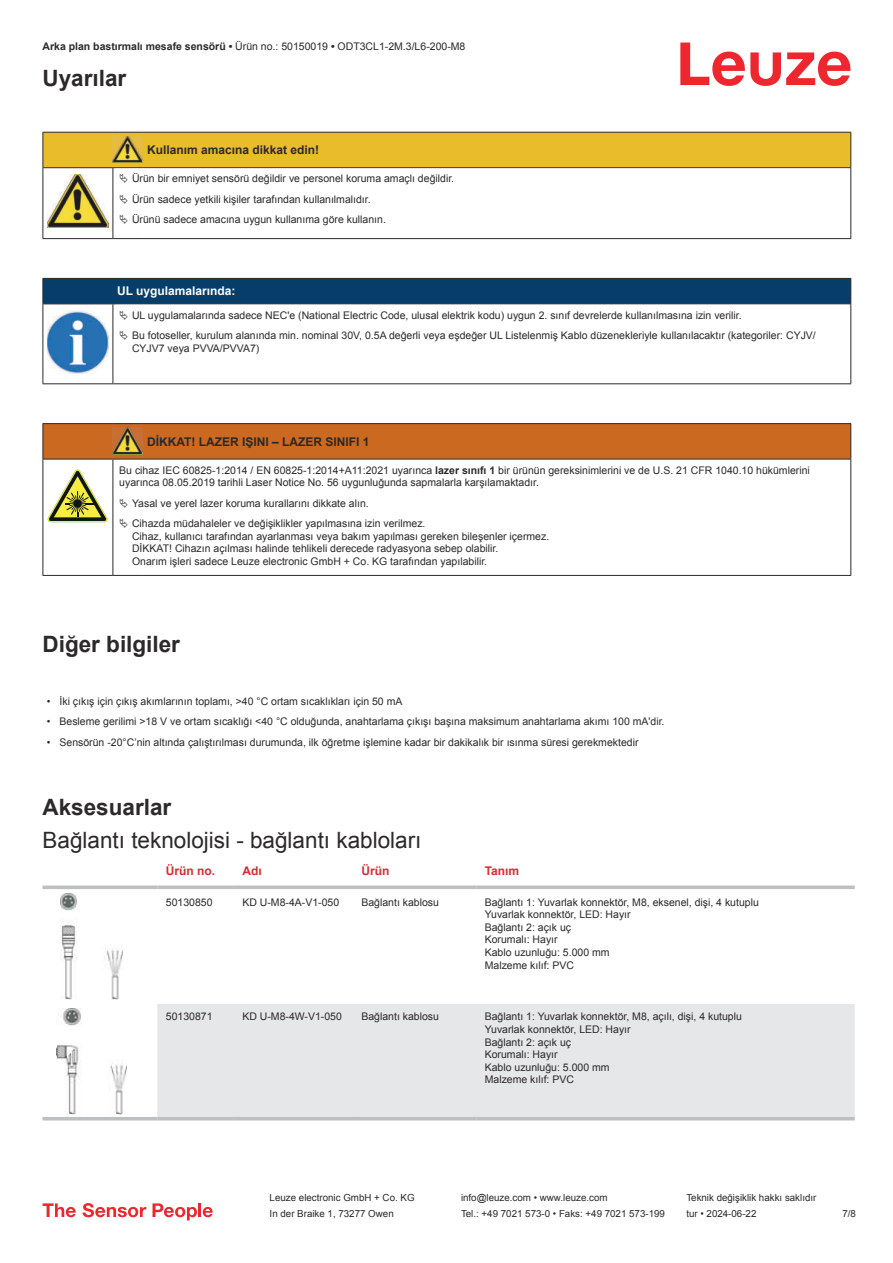
<style>
.page{position:relative;width:893px;height:1263px;background:#fff}
.page>*{position:absolute;margin:0;border:0;box-sizing:border-box;transform-origin:0 0}
.t1{font:22.5px "Arial";color:#2b292a}
.t2{font:700 22.5px "Arial";color:#2b292a}
.t3{font:700 12px "Arial";color:#2b292a}
.t4{font:700 12px "Arial";color:#db2a30}
.t5{font:700 12px "Arial";color:#fff}
.t6{font:10.5px/12.6px "Arial";color:#2b292a}
.t7{font:9.75px "Arial";color:#2b292a}
.s1{font-weight:700}
</style>
<div class="page">
<svg style="left:680px;top:43px;width:170px;height:43px"></svg>
<div style="left:157px;top:1004px;width:698px;height:113px;background:#e6e7e9"></div>
<svg style="left:43px;top:885px;width:114px;height:4px"></svg>
<svg style="left:157px;top:885px;width:77px;height:4px"></svg>
<svg style="left:234px;top:885px;width:119px;height:4px"></svg>
<svg style="left:353px;top:885px;width:123px;height:4px"></svg>
<svg style="left:476px;top:885px;width:379px;height:4px;background:#c5c7c9"></svg>
<hr style="left:43px;top:1117px;width:114px;height:3px;background:#bdbfc1">
<hr style="left:157px;top:1117px;width:77px;height:3px;background:#bdbfc1">
<hr style="left:234px;top:1117px;width:119px;height:3px;background:#bdbfc1">
<hr style="left:353px;top:1117px;width:123px;height:3px;background:#bdbfc1">
<hr style="left:476px;top:1117px;width:379px;height:3px;background:#bdbfc1">
<img style="left:60px;top:893px;width:63px;height:107px">
<img style="left:56px;top:1008px;width:70px;height:106px">
<svg style="left:43px;top:1203px;width:33px;height:14px"></svg>
<svg style="left:83px;top:1203px;width:63px;height:14px"></svg>
<svg style="left:153px;top:1203px;width:44px;height:17px"></svg>
<hr style="left:198px;top:1203px;width:3px;height:14px;background:#ed272d">
<svg style="left:203px;top:1207px;width:10px;height:10px"></svg>
<hr style="left:43px;top:238px;width:70px;height:1px;background:#2b292a">
<hr style="left:113px;top:238px;width:30px;height:1px;background:#2b292a">
<hr style="left:143px;top:238px;width:708px;height:1px;background:#2b292a">
<hr style="left:43px;top:304px;width:1px;height:75px;background:#2b292a">
<hr style="left:113px;top:304px;width:1px;height:75px;background:#2b292a">
<hr style="left:850px;top:304px;width:1px;height:75px;background:#2b292a">
<hr style="left:43px;top:383px;width:70px;height:1px;background:#2b292a">
<hr style="left:113px;top:383px;width:738px;height:1px;background:#2b292a">
<img style="left:47px;top:358px;width:58px;height:15px">
<div style="left:44px;top:424px;width:806px;height:35px;background:#ca691f"></div>
<svg style="left:44px;top:460px;width:806px;height:115px"></svg>
<hr style="left:43px;top:423px;width:70px;height:1px;background:#2b292a">
<hr style="left:43px;top:424px;width:1px;height:35px;background:#2b292a">
<hr style="left:43px;top:459px;width:70px;height:1px;background:#2b292a">
<hr style="left:113px;top:423px;width:30px;height:1px;background:#2b292a">
<hr style="left:113px;top:459px;width:30px;height:1px;background:#2b292a">
<hr style="left:143px;top:423px;width:708px;height:1px;background:#2b292a">
<hr style="left:850px;top:424px;width:1px;height:35px;background:#2b292a">
<hr style="left:143px;top:459px;width:708px;height:1px;background:#2b292a">
<hr style="left:43px;top:459px;width:1px;height:112px;background:#2b292a">
<hr style="left:113px;top:459px;width:1px;height:112px;background:#2b292a">
<hr style="left:850px;top:459px;width:1px;height:112px;background:#2b292a">
<hr style="left:43px;top:575px;width:70px;height:1px;background:#2b292a">
<hr style="left:113px;top:575px;width:30px;height:1px;background:#2b292a">
<hr style="left:143px;top:575px;width:708px;height:1px;background:#2b292a">
<img style="left:113px;top:428px;width:30px;height:26px">
<svg style="left:47px;top:470px;width:60px;height:52px"></svg>
<svg style="left:115px;top:460px;width:734px;height:111px"></svg>
<svg style="left:43px;top:132px;width:808px;height:106px"></svg>
<svg style="left:43px;top:278px;width:808px;height:80px"></svg>
<svg style="left:120px;top:498px;width:8px;height:10px"></svg>
<svg style="left:120px;top:519px;width:8px;height:9px"></svg>
<p class="t6" style="left:43px;top:41px;width:424px"><span class="s1">Arka plan bastırmalı mesafe sensörü •</span> Ürün no.: 50150019 <span class="s1">•</span> ODT3CL1-2M.3/L6-200-M8</p>
<h1 class="t2" style="left:43px;top:63px;width:85px">Uyarılar</h1>
<p class="t3" style="left:147px;top:141px;width:174px">Kullanım amacına dikkat edin!</p>
<p class="t6" style="left:132px;top:169px;width:324px;line-height:20.2px">Ürün bir emniyet sensörü değildir ve personel koruma amaçlı değildir.<br>Ürün sadece yetkili kişiler tarafından kullanılmalıdır.<br>Ürünü sadece amacına uygun kullanıma göre kullanın.</p>
<p class="t5" style="left:117px;top:283px;width:120px">UL uygulamalarında:</p>
<p class="t6" style="left:132px;top:305px;width:685px;line-height:20.2px">UL uygulamalarında sadece NEC'e (National Electric Code, ulusal elektrik kodu) uygun 2. sınıf devrelerde kullanılmasına izin verilir.<br>Bu fotoseller, kurulum alanında min. nominal 30V, 0.5A değerli veya eşdeğer UL Listelenmiş Kablo düzenekleriyle kullanılacaktır (kategoriler: CYJV/</p>
<p class="t6" style="left:132px;top:341px;width:129px">CYJV7 veya PVVA/PVVA7)</p>
<p class="t3" style="left:147px;top:433px;width:224px">DİKKAT! LAZER IŞINI – LAZER SINIFI 1</p>
<p class="t6" style="left:119px;top:464px;width:692px">Bu cihaz IEC 60825-1:2014 / EN 60825-1:2014+A11:2021 uyarınca <span class="s1">lazer sınıfı 1</span> bir ürünün gereksinimlerini ve de U.S. 21 CFR 1040.10 hükümlerini uyarınca 08.05.2019 tarihli Laser Notice No. 56 uygunluğunda sapmalarla karşılamaktadır.</p>
<p class="t6" style="left:132px;top:493px;width:295px;line-height:20.2px">Yasal ve yerel lazer koruma kurallarını dikkate alın.<br>Cihazda müdahaleler ve değişiklikler yapılmasına izin verilmez.</p>
<p class="t6" style="left:132px;top:530px;width:419px">Cihaz, kullanıcı tarafından ayarlanması veya bakım yapılması gereken bileşenler içermez.<br>DİKKAT! Cihazın açılması halinde tehlikeli derecede radyasyona sebep olabilir.<br>Onarım işleri sadece Leuze electronic GmbH + Co. KG tarafından yapılabilir.</p>
<h1 class="t2" style="left:43px;top:628px;width:139px">Diğer bilgiler</h1>
<p class="t6" style="left:47px;top:695px;width:357px">• İki çıkış için çıkış akımlarının toplamı, &gt;40 °C ortam sıcaklıkları için 50 mA</p>
<p class="t6" style="left:47px;top:715px;width:619px">• Besleme gerilimi &gt;18 V ve ortam sıcaklığı &lt;40 °C olduğunda, anahtarlama çıkışı başına maksimum anahtarlama akımı 100 mA'dir.</p>
<p class="t6" style="left:47px;top:735px;width:593px">• Sensörün -20°C’nin altında çalıştırılması durumunda, ilk öğretme işlemine kadar bir dakikalık bir ısınma süresi gerekmektedir</p>
<h1 class="t2" style="left:43px;top:791px;width:130px">Aksesuarlar</h1>
<h1 class="t1" style="left:43px;top:825px;width:380px">Bağlantı teknolojisi - bağlantı kabloları</h1>
<p class="t4" style="left:166px;top:862px;width:51px">Ürün no.</p>
<p class="t4" style="left:242px;top:862px;width:21px">Adı</p>
<p class="t4" style="left:361px;top:862px;width:29px">Ürün</p>
<p class="t4" style="left:485px;top:862px;width:36px">Tanım</p>
<p class="t6" style="left:166px;top:896px;width:48px">50130850</p>
<p class="t6" style="left:242px;top:895px;width:98px">KD U-M8-4A-V1-050</p>
<p class="t6" style="left:361px;top:895px;width:79px">Bağlantı kablosu</p>
<p class="t6" style="left:485px;top:895px;width:276px">Bağlantı 1: Yuvarlak konnektör, M8, eksenel, dişi, 4 kutuplu<br>Yuvarlak konnektör, LED: Hayır<br>Bağlantı 2: açık uç<br>Korumalı: Hayır<br>Kablo uzunluğu: 5.000 mm<br>Malzeme kılıf: PVC</p>
<p class="t6" style="left:166px;top:1011px;width:48px">50130871</p>
<p class="t6" style="left:242px;top:1010px;width:101px">KD U-M8-4W-V1-050</p>
<p class="t6" style="left:361px;top:1010px;width:79px">Bağlantı kablosu</p>
<p class="t6" style="left:485px;top:1010px;width:259px">Bağlantı 1: Yuvarlak konnektör, M8, açılı, dişi, 4 kutuplu<br>Yuvarlak konnektör, LED: Hayır<br>Bağlantı 2: açık uç<br>Korumalı: Hayır<br>Kablo uzunluğu: 5.000 mm<br>Malzeme kılıf: PVC</p>
<p class="t7" style="left:270px;top:1191px;width:146px">Leuze electronic GmbH + Co. KG</p>
<p class="t7" style="left:461px;top:1191px;width:148px">info@leuze.com • www.leuze.com</p>
<p class="t7" style="left:686px;top:1191px;width:132px">Teknik değişiklik hakkı saklıdır</p>
<p class="t7" style="left:270px;top:1207px;width:126px">In der Braike 1, 73277 Owen</p>
<p class="t7" style="left:461px;top:1207px;width:205px">Tel.: +49 7021 573-0 • Faks: +49 7021 573-199</p>
<p class="t7" style="left:686px;top:1207px;width:72px">tur • 2024-06-22</p>
<p class="t7" style="left:842px;top:1210px;width:15px">7 /8</p>
</div>
